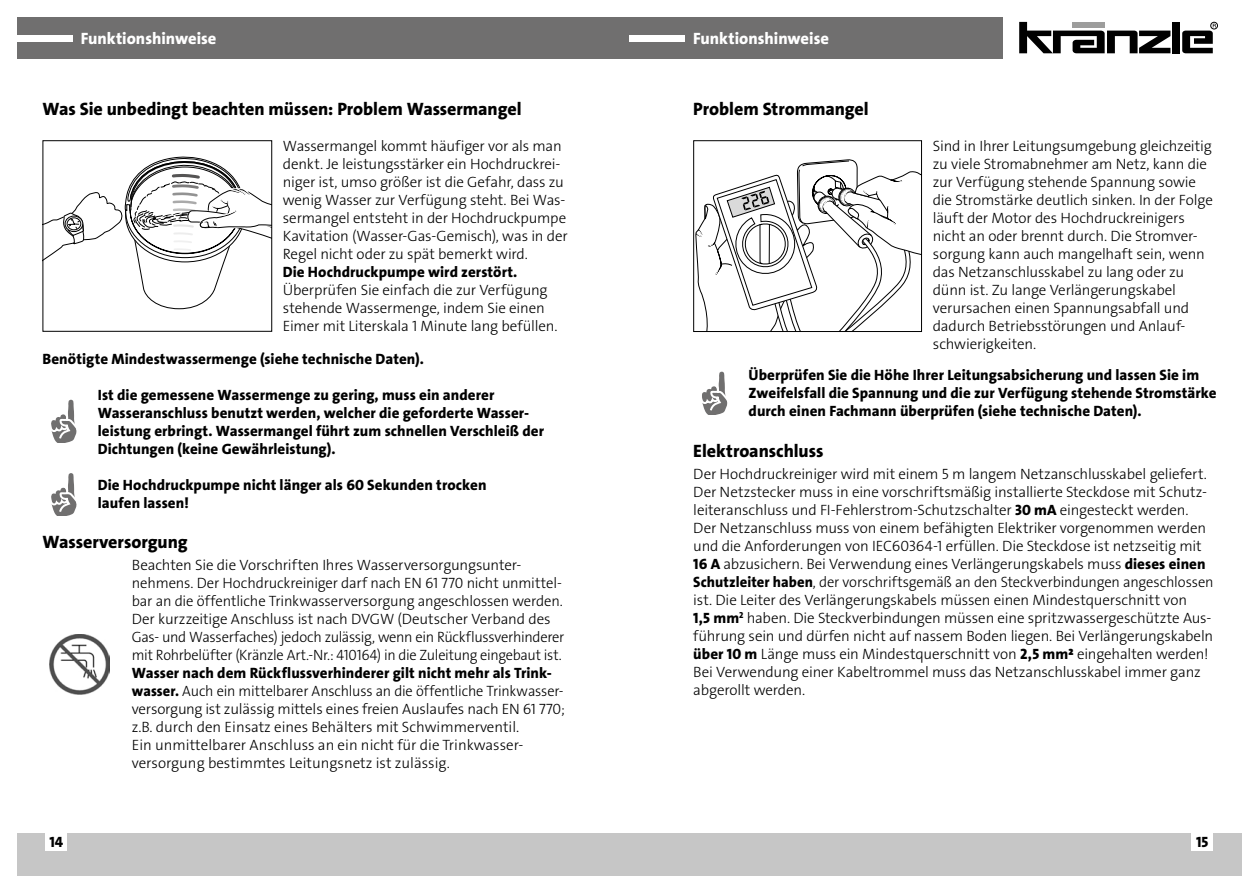
<style>
.page{position:relative;width:1259px;height:893px;background:#fff}
.page>*{position:absolute;margin:0;border:0;box-sizing:border-box;transform-origin:0 0}
.t1{font:18px "The Sans LP8 Ex Bld";letter-spacing:-.005em;color:#000}
.t2{font:16.5px "The Sans LP8 Ex Bld";color:#fff}
.t3{font:15px/18px "The Sans LP3 Lig";letter-spacing:-.01em;color:#000}
.t4{font:15px/18px "The Sans LP8 Ex Bld";letter-spacing:.005em;color:#000}
.t5{font:15px/18px "The Sans LP3 Lig";letter-spacing:-.01em;color:#000;scale:.96 1}
.s1{font-family:"The Sans LP8 Ex Bld"}
</style>
<div class="page">
<div style="left:629px;top:833px;width:613px;height:43px;background:#c6c6c6"></div>
<div style="left:17px;top:833px;width:612px;height:43px;background:#c6c6c6"></div>
<div style="left:1191px;top:833px;width:22px;height:18px;background:#fff"></div>
<div style="left:46px;top:833px;width:21px;height:18px;background:#fff"></div>
<div style="left:17px;top:17px;width:985px;height:41px;background:#706f6f"></div>
<div style="left:17px;top:35px;width:55px;height:6px;background:#fff"></div>
<div style="left:629px;top:35px;width:56px;height:6px;background:#fff"></div>
<svg style="left:1019px;top:22px;width:151px;height:31px"></svg>
<div style="left:1172px;top:22px;width:7px;height:31px;background:#000"></div>
<div style="left:1210px;top:22px;width:7px;height:7px;border:1px solid #000;border-radius:50%"></div>
<svg style="left:1182px;top:24px;width:34px;height:29px"></svg>
<svg style="left:693px;top:140px;width:229px;height:192px"></svg>
<svg style="left:702px;top:372px;width:26px;height:42px"></svg>
<svg style="left:42px;top:140px;width:230px;height:192px"></svg>
<svg style="left:51px;top:400px;width:26px;height:42px"></svg>
<svg style="left:51px;top:473px;width:26px;height:43px"></svg>
<img style="left:50px;top:634px;width:60px;height:60px">
<p class="t2" style="left:81px;top:28px;width:137px">Funktionshinweise</p>
<p class="t2" style="left:693px;top:28px;width:137px">Funktionshinweise</p>
<p class="t1" style="left:43px;top:98px;width:480px">Was Sie unbedingt beachten müssen: Problem Wassermangel</p>
<p class="t3" style="left:283px;top:137px;width:286px">Wassermangel kommt häufiger vor als man denkt. Je leistungsstärker ein Hochdruckrei&shy;niger ist, umso größer ist die Gefahr, dass zu wenig Wasser zur Verfügung steht. Bei Was&shy;sermangel entsteht in der Hochdruckpumpe Kavitation (Wasser-Gas-Gemisch), was in der Regel nicht oder zu spät bemerkt wird.</p>
<p class="t4" style="left:283px;top:263px;width:236px">Die Hochdruckpumpe wird zerstört.</p>
<p class="t3" style="left:283px;top:281px;width:276px">Überprüfen Sie einfach die zur Verfügung stehende Wassermenge, indem Sie einen<br>Eimer mit Literskala 1 Minute lang befüllen.</p>
<p class="t4" style="left:43px;top:350px;width:383px">Benötigte Mindestwassermenge (siehe technische Daten).</p>
<p class="t4" style="left:98px;top:386px;width:448px">Ist die gemessene Wassermenge zu gering, muss ein anderer Wasseranschluss benutzt werden, welcher die geforderte Wasser&shy;leistung erbringt. Wassermangel führt zum schnellen Verschleiß der Dichtungen (keine Gewährleistung).</p>
<p class="t4" style="left:98px;top:476px;width:390px">Die Hochdruckpumpe nicht länger als 60 Sekunden trocken laufen lassen!</p>
<p class="t1" style="left:43px;top:531px;width:147px">Wasserversorgung</p>
<p class="t3" style="left:132px;top:556px;width:434px">Beachten Sie die Vorschriften Ihres Wasserversorgungsunter&shy;nehmens. Der Hochdruckreiniger darf nach EN 61 770 nicht unmittel&shy;bar an die öffentliche Trinkwasserversorgung angeschlossen werden.<br>Der kurzzeitige Anschluss ist nach DVGW (Deutscher Verband des Gas- und Wasserfaches) jedoch zulässig, wenn ein Rückflussverhinderer mit Rohrbelüfter (Kränzle Art.-Nr.: 410164) in die Zuleitung eingebaut ist.</p>
<p class="t4" style="left:132px;top:664px;width:421px">Wasser nach dem Rückflussverhinderer gilt nicht mehr als Trink-</p>
<p class="t5" style="left:132px;top:682px;width:453px"><span class="s1">wasser.</span> Auch ein mittelbarer Anschluss an die öffentliche Trinkwasser&shy;versorgung ist zulässig mittels eines freien Auslaufes nach EN 61 770; z.B. durch den Einsatz eines Behälters mit Schwimmerventil.<br>Ein unmittelbarer Anschluss an ein nicht für die Trinkwasser&shy;versorgung bestimmtes Leitungsnetz ist zulässig.</p>
<p class="t1" style="left:693px;top:98px;width:177px">Problem Strommangel</p>
<p class="t3" style="left:933px;top:137px;width:281px">Sind in Ihrer Leitungsumgebung gleichzeitig zu viele Stromabnehmer am Netz, kann die zur Verfügung stehende Spannung sowie die Stromstärke deutlich sinken. In der Folge läuft der Motor des Hochdruckreinigers nicht an oder brennt durch. Die Stromver&shy;sorgung kann auch mangelhaft sein, wenn das Netzanschlusskabel zu lang oder zu dünn ist. Zu lange Verlängerungskabel verursachen einen Spannungsabfall und dadurch Betriebsstörungen und Anlauf&shy;schwierigkeiten.</p>
<p class="t4" style="left:748px;top:366px;width:469px">Überprüfen Sie die Höhe Ihrer Leitungsabsicherung und lassen Sie im<br>Zweifelsfall die Spannung und die zur Verfügung stehende Stromstärke durch einen Fachmann überprüfen (siehe technische Daten).</p>
<p class="t1" style="left:693px;top:439px;width:132px">Elektroanschluss</p>
<p class="t3" style="left:693px;top:465px;width:522px">Der Hochdruckreiniger wird mit einem 5 m langem Netzanschlusskabel geliefert.<br>Der Netzstecker muss in eine vorschriftsmäßig installierte Steckdose mit Schutz&shy;leiteranschluss und FI-Fehlerstrom-Schutzschalter <span class="s1">30 mA</span> eingesteckt werden.<br>Der Netzanschluss muss von einem befähigten Elektriker vorgenommen werden und die Anforderungen von IEC60364-1 erfüllen. Die Steckdose ist netzseitig mit <span class="s1">16 A</span> abzusichern. Bei Verwendung eines Verlängerungskabels muss <span class="s1">dieses einen Schutzleiter haben</span>, der vorschriftsgemäß an den Steckverbindungen angeschlossen ist. Die Leiter des Verlängerungskabels müssen einen Mindestquerschnitt von<br><span class="s1">1,5 mm</span><sup>2</sup> haben. Die Steckverbindungen müssen eine spritzwassergeschützte Aus&shy;führung sein und dürfen nicht auf nassem Boden liegen. Bei Verlängerungskabeln <span class="s1">über 10 m</span> Länge muss ein Mindestquerschnitt von <span class="s1">2,5 mm²</span> eingehalten werden!<br>Bei Verwendung einer Kabeltrommel muss das Netzanschlusskabel immer ganz abgerollt werden.</p>
<p class="t4" style="left:49px;top:833px;width:15px">14</p>
<p class="t4" style="left:1196px;top:833px;width:14px">15</p>
</div>
